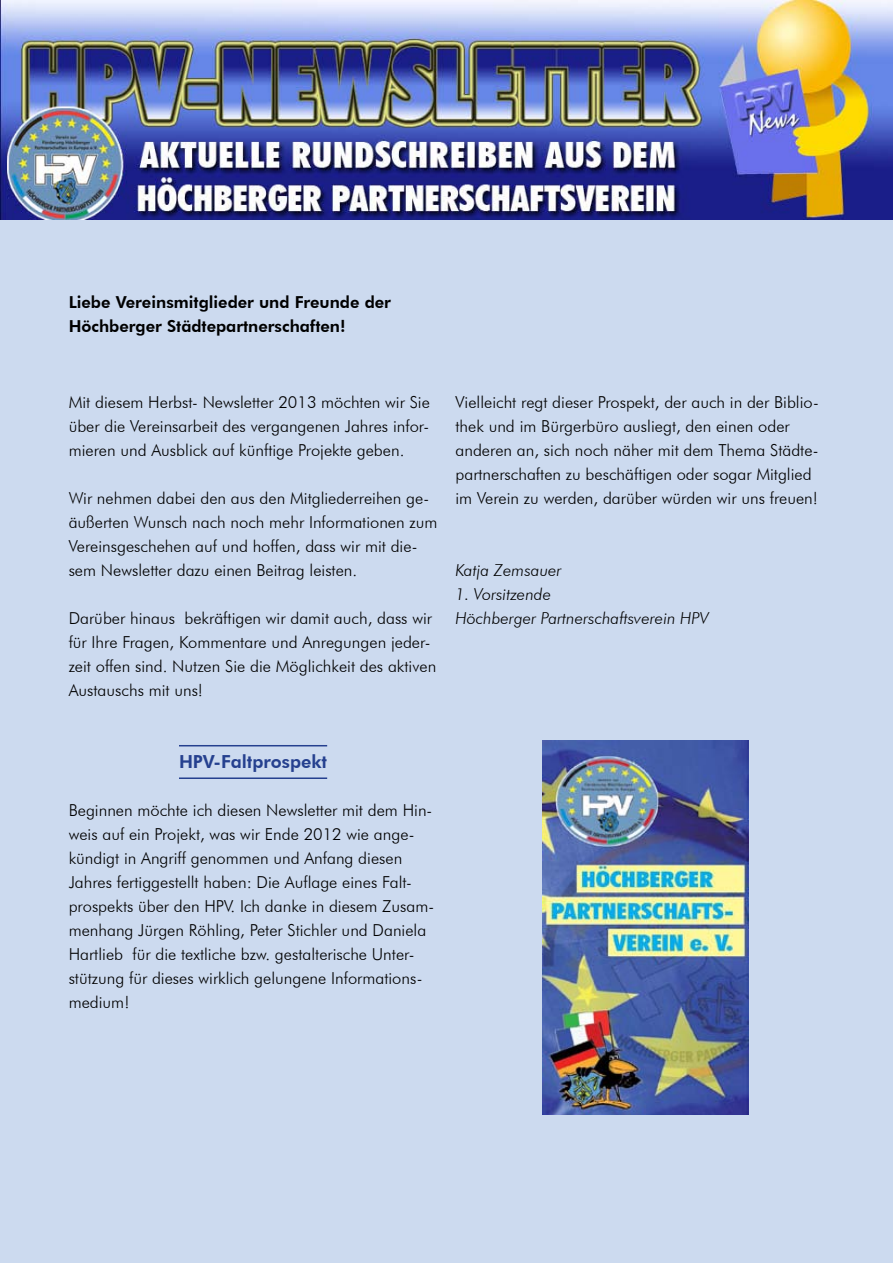
<style>
.page{position:relative;width:893px;height:1263px;background:#fff}
.page>*{position:absolute;margin:0;border:0;box-sizing:border-box;transform-origin:0 0}
.t1{font:800 18px "Futura BT";color:#25408f}
.t2{font:300 16.5px/24px "Futura BT";color:#000}
.t3{font:800 16.5px/24px "Futura BT";color:#000}
.t4{font:italic 300 16.5px/24px "Futura BT";color:#000}
</style>
<div class="page">
<div style="left:1px;top:219px;width:891px;height:1044px;background:#ccdaef"></div>
<img style="left:0;top:1px;width:893px;height:218px">
<hr style="left:179px;top:745px;width:148px;height:1px;background:#25408f">
<hr style="left:179px;top:777px;width:148px;height:2px;background:#25408f">
<img style="left:542px;top:740px;width:206px;height:374px">
<p class="t3" style="left:69px;top:290px;width:324px">Liebe Vereinsmitglieder und Freunde der<br>Höchberger Städtepartnerschaften!</p>
<p class="t2" style="left:69px;top:390px;width:363px;text-align:justify">Mit diesem Herbst- Newsletter 2013 möchten wir Sie über die Vereinsarbeit des vergangenen Jahres infor&shy;mieren und Ausblick auf künftige Projekte geben.</p>
<p class="t2" style="left:69px;top:486px;width:370px">Wir nehmen dabei den aus den Mitgliederreihen ge&shy;äußerten Wunsch nach noch mehr Informationen zum Vereinsgeschehen auf und hoffen, dass wir mit die&shy;sem Newsletter dazu einen Beitrag leisten.</p>
<p class="t2" style="left:69px;top:606px;width:369px">Darüber hinaus bekräftigen wir damit auch, dass wir für Ihre Fragen, Kommentare und Anregungen jeder&shy;zeit offen sind. Nutzen Sie die Möglichkeit des aktiven Austauschs mit uns!</p>
<p class="t2" style="left:455px;top:390px;width:365px">Vielleicht regt dieser Prospekt, der auch in der Biblio&shy;thek und im Bürgerbüro ausliegt, den einen oder anderen an, sich noch näher mit dem Thema Städte&shy;partnerschaften zu beschäftigen oder sogar Mitglied im Verein zu werden, darüber würden wir uns freuen!</p>
<p class="t4" style="left:455px;top:558px;width:108px">Katja Zemsauer</p>
<p class="t4" style="left:455px;top:582px;width:255px">1. Vorsitzende<br>Höchberger Partnerschaftsverein HPV</p>
<p class="t1" style="left:179px;top:750px;width:150px">HPV-Faltprospekt</p>
<p class="t2" style="left:69px;top:798px;width:367px">Beginnen möchte ich diesen Newsletter mit dem Hin&shy;weis auf ein Projekt, was wir Ende 2012 wie ange&shy;kündigt in Angriff genommen und Anfang diesen Jahres fertiggestellt haben: Die Auflage eines Falt&shy;prospekts über den HPV. Ich danke in diesem Zusam&shy;menhang Jürgen Röhling, Peter Stichler und Daniela Hartlieb für die textliche bzw. gestalterische Unter&shy;stützung für dieses wirklich gelungene Informations&shy;medium!</p>
</div>
